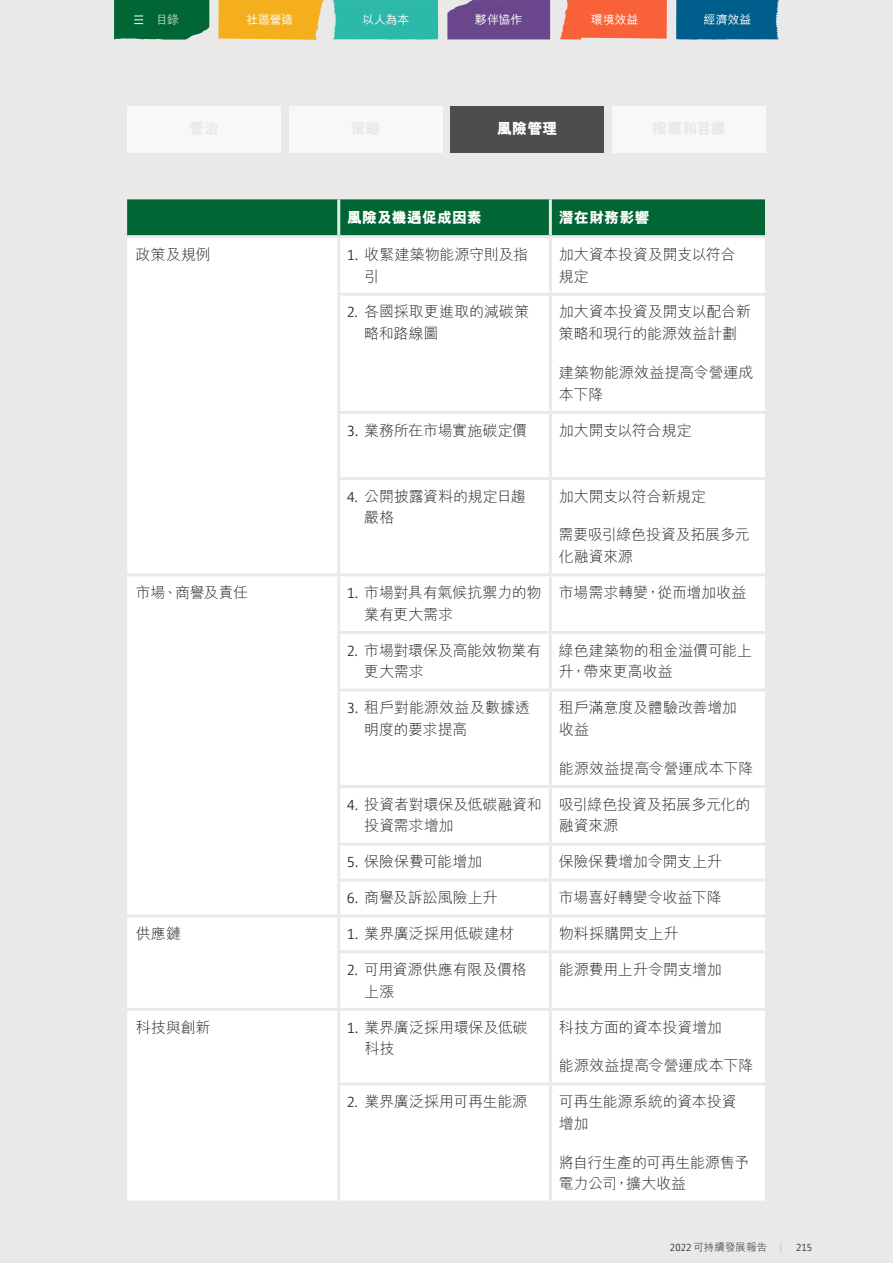
<style>
.page{position:relative;width:893px;height:1263px;background:#e9e9e9}
.page>*{position:absolute;margin:0;border:0;box-sizing:border-box;transform-origin:0 0}
.t1{font:300 15px/21.8px "M Hei HK";letter-spacing:-.01em;color:#252423}
.t2{font:300 15px/21.8px "M Hei HK";letter-spacing:-.03em;color:#252423}
.t3{font:800 15px "M Hei HK";letter-spacing:.005em;color:#fff}
.t4{font:500 12px "M Hei HK";letter-spacing:-.015em;color:#fff}
.t5{font:300 12px "M Hei HK";color:#fff}
.t6{font:300 10.5px "M Hei HK";letter-spacing:.01em;color:#252423}
.t7{font:300 10.5px "FS Jack";color:#252423}
.s1{font-family:"FS Jack"}
</style>
<div class="page">
<div style="left:447px;top:0;width:103px;height:39px;background:#6a478d"></div>
<svg style="left:218px;top:0;width:106px;height:40px;background:#f4b32b"></svg>
<div style="left:333px;top:0;width:105px;height:40px;background:#2db9aa"></div>
<svg style="left:559px;top:0;width:108px;height:40px;background:#f76e49"></svg>
<div style="left:676px;top:0;width:103px;height:40px;background:#005e8c"></div>
<svg style="left:114px;top:0;width:95px;height:40px;background:#0e6e3e"></svg>
<div style="left:128px;top:106px;width:153px;height:47px;background:#f8f8f8"></div>
<div style="left:289px;top:106px;width:153px;height:47px;background:#f8f8f8;border-radius:9px"></div>
<div style="left:451px;top:106px;width:153px;height:47px;background:#4d4d4d"></div>
<div style="left:612px;top:106px;width:153px;height:47px;background:#f8f8f8"></div>
<div style="left:127px;top:199px;width:638px;height:36px;background:#063"></div>
<div style="left:127px;top:238px;width:638px;height:962px;background:#fff"></div>
<hr style="left:337px;top:199px;width:3px;height:36px;background:#e9e9e9">
<hr style="left:549px;top:199px;width:3px;height:36px;background:#e9e9e9">
<hr style="left:337px;top:238px;width:3px;height:55px;background:#e9e9e9">
<hr style="left:549px;top:238px;width:3px;height:55px;background:#e9e9e9">
<hr style="left:337px;top:293px;width:213px;height:3px;background:#e9e9e9">
<hr style="left:337px;top:296px;width:3px;height:115px;background:#e9e9e9">
<hr style="left:549px;top:296px;width:3px;height:115px;background:#e9e9e9">
<hr style="left:337px;top:411px;width:213px;height:3px;background:#e9e9e9">
<hr style="left:337px;top:414px;width:3px;height:63px;background:#e9e9e9">
<hr style="left:549px;top:414px;width:3px;height:63px;background:#e9e9e9">
<hr style="left:337px;top:477px;width:213px;height:3px;background:#e9e9e9">
<hr style="left:337px;top:480px;width:3px;height:93px;background:#e9e9e9">
<hr style="left:549px;top:480px;width:3px;height:93px;background:#e9e9e9">
<hr style="left:127px;top:573px;width:212px;height:3px;background:#e9e9e9">
<hr style="left:339px;top:573px;width:211px;height:3px;background:#e9e9e9">
<hr style="left:337px;top:576px;width:3px;height:55px;background:#e9e9e9">
<hr style="left:549px;top:576px;width:3px;height:55px;background:#e9e9e9">
<hr style="left:337px;top:631px;width:213px;height:3px;background:#e9e9e9">
<hr style="left:337px;top:634px;width:3px;height:55px;background:#e9e9e9">
<hr style="left:549px;top:634px;width:3px;height:55px;background:#e9e9e9">
<hr style="left:337px;top:689px;width:213px;height:3px;background:#e9e9e9">
<hr style="left:337px;top:692px;width:3px;height:93px;background:#e9e9e9">
<hr style="left:549px;top:692px;width:3px;height:93px;background:#e9e9e9">
<hr style="left:337px;top:785px;width:213px;height:3px;background:#e9e9e9">
<hr style="left:337px;top:788px;width:3px;height:55px;background:#e9e9e9">
<hr style="left:549px;top:788px;width:3px;height:55px;background:#e9e9e9">
<hr style="left:337px;top:843px;width:213px;height:3px;background:#e9e9e9">
<hr style="left:337px;top:846px;width:3px;height:32px;background:#e9e9e9">
<hr style="left:549px;top:846px;width:3px;height:32px;background:#e9e9e9">
<hr style="left:337px;top:878px;width:213px;height:3px;background:#e9e9e9">
<hr style="left:337px;top:881px;width:3px;height:33px;background:#e9e9e9">
<hr style="left:549px;top:881px;width:3px;height:33px;background:#e9e9e9">
<hr style="left:127px;top:914px;width:212px;height:3px;background:#e9e9e9">
<hr style="left:339px;top:914px;width:211px;height:3px;background:#e9e9e9">
<hr style="left:337px;top:917px;width:3px;height:33px;background:#e9e9e9">
<hr style="left:549px;top:917px;width:3px;height:33px;background:#e9e9e9">
<hr style="left:337px;top:950px;width:213px;height:3px;background:#e9e9e9">
<hr style="left:337px;top:953px;width:3px;height:55px;background:#e9e9e9">
<hr style="left:549px;top:953px;width:3px;height:55px;background:#e9e9e9">
<hr style="left:127px;top:1008px;width:212px;height:3px;background:#e9e9e9">
<hr style="left:339px;top:1008px;width:211px;height:3px;background:#e9e9e9">
<hr style="left:337px;top:1011px;width:3px;height:71px;background:#e9e9e9">
<hr style="left:549px;top:1011px;width:3px;height:71px;background:#e9e9e9">
<hr style="left:337px;top:1082px;width:213px;height:3px;background:#e9e9e9">
<hr style="left:337px;top:1085px;width:3px;height:115px;background:#e9e9e9">
<hr style="left:549px;top:1085px;width:3px;height:115px;background:#e9e9e9">
<hr style="left:550px;top:293px;width:215px;height:3px;background:#e9e9e9">
<hr style="left:550px;top:411px;width:215px;height:3px;background:#e9e9e9">
<hr style="left:550px;top:477px;width:215px;height:3px;background:#e9e9e9">
<hr style="left:550px;top:573px;width:215px;height:3px;background:#e9e9e9">
<hr style="left:550px;top:631px;width:215px;height:3px;background:#e9e9e9">
<hr style="left:550px;top:689px;width:215px;height:3px;background:#e9e9e9">
<hr style="left:550px;top:785px;width:215px;height:3px;background:#e9e9e9">
<hr style="left:550px;top:843px;width:215px;height:3px;background:#e9e9e9">
<hr style="left:550px;top:878px;width:215px;height:3px;background:#e9e9e9">
<hr style="left:550px;top:914px;width:215px;height:3px;background:#e9e9e9">
<hr style="left:550px;top:950px;width:215px;height:3px;background:#e9e9e9">
<hr style="left:550px;top:1008px;width:215px;height:3px;background:#e9e9e9">
<hr style="left:550px;top:1082px;width:215px;height:3px;background:#e9e9e9">
<p class="t5" style="left:156px;top:13px;width:24px">目錄</p>
<p class="t4" style="left:247px;top:11px;width:48px">社區營造</p>
<p class="t4" style="left:362px;top:11px;width:49px">以人為本</p>
<p class="t4" style="left:475px;top:11px;width:49px">夥伴協作</p>
<p class="t4" style="left:591px;top:11px;width:49px">環境效益</p>
<p class="t4" style="left:704px;top:11px;width:49px">經濟效益</p>
<p class="t3" style="left:497px;top:121px;width:62px">風險管理</p>
<p class="t3" style="left:347px;top:210px;width:136px">風險及機遇促成因素</p>
<p class="t3" style="left:559px;top:210px;width:92px">潛在財務影響</p>
<p class="t1" style="left:136px;top:243px;width:76px">政策及規例</p>
<p class="t1" style="left:364px;top:243px;width:166px;text-indent:-17px"><span class="s1">1.</span> 收緊建築物能源守則及指引</p>
<p class="t1" style="left:559px;top:243px;width:179px">加大資本投資及開支以符合規定</p>
<p class="t1" style="left:364px;top:301px;width:167px;text-indent:-17px"><span class="s1">2.</span> 各國採取更進取的減碳策略和路線圖</p>
<p class="t1" style="left:559px;top:301px;width:194px">加大資本投資及開支以配合新策略和現行的能源效益計劃</p>
<p class="t1" style="left:559px;top:361px;width:196px">建築物能源效益提高令營運成本下降</p>
<p class="t1" style="left:347px;top:419px;width:181px"><span class="s1">3.</span> 業務所在市場實施碳定價</p>
<p class="t1" style="left:559px;top:419px;width:134px">加大開支以符合規定</p>
<p class="t1" style="left:364px;top:485px;width:163px;text-indent:-17px"><span class="s1">4.</span> 公開披露資料的規定日趨嚴格</p>
<p class="t1" style="left:559px;top:485px;width:149px">加大開支以符合新規定</p>
<p class="t1" style="left:559px;top:524px;width:193px">需要吸引綠色投資及拓展多元化融資來源</p>
<p class="t1" style="left:136px;top:581px;width:114px">市場、商譽及責任</p>
<p class="t1" style="left:364px;top:581px;width:179px;text-indent:-17px"><span class="s1">1.</span> 市場對具有氣候抗禦力的物業有更大需求</p>
<p class="t1" style="left:559px;top:581px;width:189px">市場需求轉變，從而增加收益</p>
<p class="t1" style="left:364px;top:639px;width:179px;text-indent:-17px"><span class="s1">2.</span> 市場對環保及高能效物業有更大需求</p>
<p class="t1" style="left:559px;top:639px;width:195px">綠色建築物的租金溢價可能上升，帶來更高收益</p>
<p class="t1" style="left:364px;top:697px;width:167px;text-indent:-17px"><span class="s1">3.</span> 租戶對能源效益及數據透明度的要求提高</p>
<p class="t1" style="left:559px;top:697px;width:180px">租戶滿意度及體驗改善增加收益</p>
<p class="t1" style="left:559px;top:757px;width:196px">能源效益提高令營運成本下降</p>
<p class="t1" style="left:364px;top:793px;width:179px;text-indent:-17px"><span class="s1">4.</span> 投資者對環保及低碳融資和投資需求增加</p>
<p class="t1" style="left:559px;top:793px;width:193px">吸引綠色投資及拓展多元化的融資來源</p>
<p class="t1" style="left:347px;top:851px;width:136px"><span class="s1">5.</span> 保險保費可能增加</p>
<p class="t1" style="left:559px;top:851px;width:165px">保險保費增加令開支上升</p>
<p class="t1" style="left:347px;top:886px;width:152px"><span class="s1">6.</span> 商譽及訴訟風險上升</p>
<p class="t1" style="left:559px;top:886px;width:164px">市場喜好轉變令收益下降</p>
<p class="t1" style="left:136px;top:922px;width:47px">供應鏈</p>
<p class="t1" style="left:347px;top:922px;width:168px"><span class="s1">1.</span> 業界廣泛採用低碳建材</p>
<p class="t1" style="left:559px;top:922px;width:121px">物料採購開支上升</p>
<p class="t1" style="left:364px;top:958px;width:164px;text-indent:-17px"><span class="s1">2.</span> 可用資源供應有限及價格上漲</p>
<p class="t1" style="left:559px;top:958px;width:164px">能源費用上升令開支增加</p>
<p class="t1" style="left:136px;top:1016px;width:76px">科技與創新</p>
<p class="t1" style="left:364px;top:1016px;width:165px;text-indent:-17px"><span class="s1">1.</span> 業界廣泛採用環保及低碳科技</p>
<p class="t1" style="left:559px;top:1016px;width:164px">科技方面的資本投資增加</p>
<p class="t1" style="left:559px;top:1055px;width:196px">能源效益提高令營運成本下降</p>
<p class="t1" style="left:347px;top:1090px;width:182px"><span class="s1">2.</span> 業界廣泛採用可再生能源</p>
<p class="t1" style="left:559px;top:1090px;width:179px">可再生能源系統的資本投資增加</p>
<p class="t2" style="left:559px;top:1151px;width:192px">將自行生產的可再生能源售予電力公司，擴大收益</p>
<p class="t6" style="left:670px;top:1241px;width:99px"><span class="s1">2022</span> 可持續發展報告</p>
<p class="t7" style="left:796px;top:1238px;width:18px">215</p>
</div>
